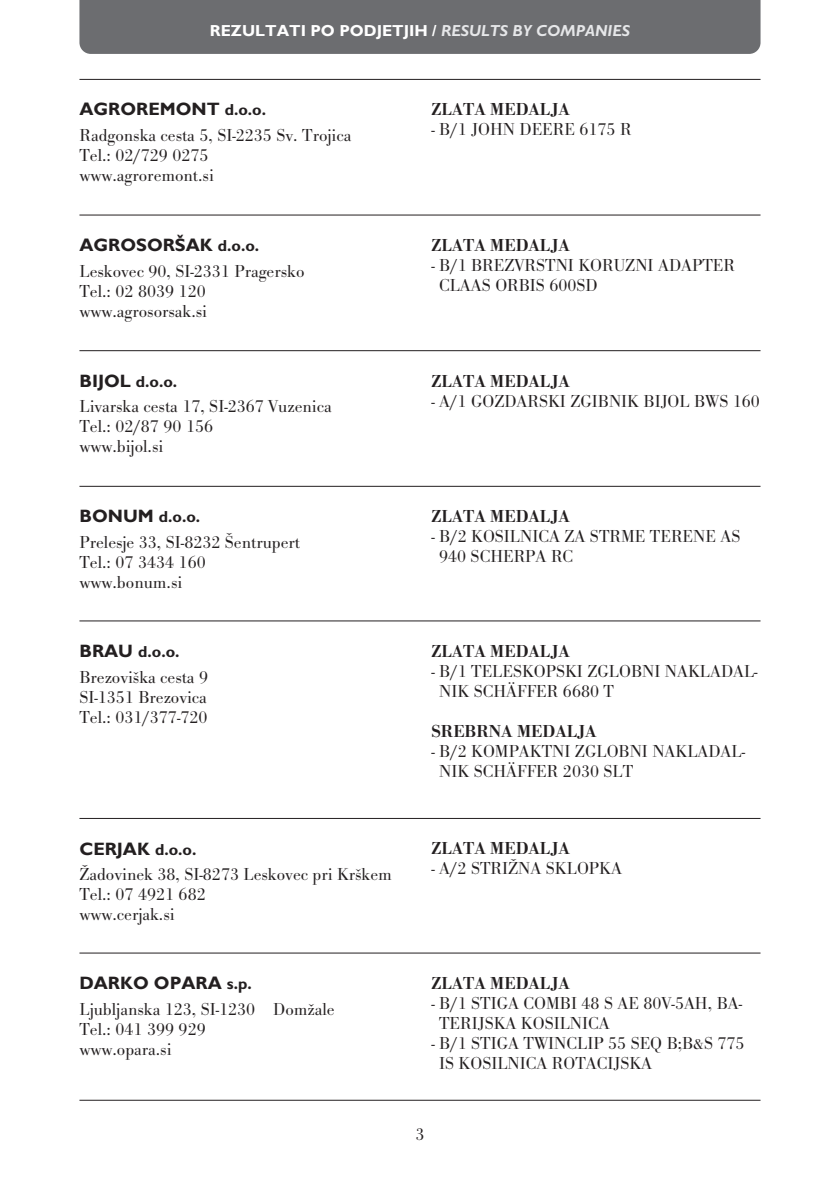
<style>
.page{position:relative;width:840px;height:1191px;background:#fff}
.page>*{position:absolute;margin:0;border:0;box-sizing:border-box;transform-origin:0 0}
.t1{font:18px/20px "Bodoni Ant TEE Ligh";color:#231f20}
.t2{font:600 18px "Bodoni Ant TEE";color:#231f20}
.t3{font:700 18px "Gill Sans";color:#231f20}
.t4{font:700 16px "Gill Sans";color:#fff}
.t5{font:700 16px "Gill Sans";color:#231f20}
.s1{font-style:italic;color:#e6e7e9}
.s2{font-size:16px}
.s3{font-size:18px}
</style>
<div class="page">
<div style="left:79px;top:0;width:681px;height:54px;background:#6c6d70"></div>
<hr style="left:79px;top:79px;width:681px;height:1px;background:#231f20">
<hr style="left:79px;top:215px;width:681px;height:1px;background:#231f20">
<hr style="left:79px;top:350px;width:681px;height:1px;background:#231f20">
<hr style="left:79px;top:486px;width:681px;height:1px;background:#231f20">
<hr style="left:79px;top:620px;width:681px;height:1px;background:#231f20">
<hr style="left:79px;top:818px;width:681px;height:1px;background:#231f20">
<hr style="left:79px;top:952px;width:681px;height:1px;background:#231f20">
<hr style="left:79px;top:1099px;width:681px;height:1px;background:#231f20">
<p class="t4" style="left:210px;top:22px;width:421px">REZULTATI PO PODJETJIH / <span class="s1">RESULTS BY COMPANIES</span></p>
<p class="t3" style="left:79px;top:99px;width:188px">AGROREMONT <span class="s2">d.o.o.</span></p>
<p class="t1" style="left:79px;top:125px;width:273px">Radgonska cesta 5, SI-2235 Sv. Trojica<br>Tel.: 02/729 0275<br>www.agroremont.si</p>
<p class="t3" style="left:79px;top:234px;width:181px">AGROSORŠAK <span class="s2">d.o.o.</span></p>
<p class="t1" style="left:79px;top:260px;width:226px">Leskovec 90, SI-2331 Pragersko<br>Tel.: 02 8039 120 www.agrosorsak.si</p>
<p class="t5" style="left:79px;top:372px;width:99px"><span class="s3">BIJOL</span> d.o.o.</p>
<p class="t1" style="left:79px;top:396px;width:253px">Livarska cesta 17, SI-2367 Vuzenica<br>Tel.: 02/87 90 156<br>www.bijol.si</p>
<p class="t5" style="left:79px;top:507px;width:122px"><span class="s3">BONUM</span> d.o.o.</p>
<p class="t1" style="left:79px;top:532px;width:222px">Prelesje 33, SI-8232 Šentrupert<br>Tel.: 07 3434 160 www.bonum.si</p>
<p class="t5" style="left:79px;top:642px;width:101px"><span class="s3">BRAU</span> d.o.o.</p>
<p class="t1" style="left:79px;top:666px;width:130px;text-align:justify">Brezoviška cesta 9<br>SI-1351 Brezovica Tel.: 031/377-720</p>
<p class="t2" style="left:431px;top:99px;width:140px">ZLATA MEDALJA</p>
<p class="t1" style="left:431px;top:119px;width:202px">- B/1 JOHN DEERE 6175 R</p>
<p class="t2" style="left:431px;top:234px;width:140px">ZLATA MEDALJA</p>
<p class="t1" style="left:439px;top:255px;width:297px;text-indent:-8px">- B/1 BREZVRSTNI KORUZNI ADAPTER<br>CLAAS ORBIS 600SD</p>
<p class="t2" style="left:431px;top:370px;width:140px">ZLATA MEDALJA</p>
<p class="t1" style="left:431px;top:390px;width:330px">- A/1 GOZDARSKI ZGIBNIK BIJOL BWS 160</p>
<p class="t2" style="left:431px;top:505px;width:140px">ZLATA MEDALJA</p>
<p class="t1" style="left:439px;top:526px;width:303px;text-indent:-8px">- B/2 KOSILNICA ZA STRME TERENE AS<br>940 SCHERPA RC</p>
<p class="t2" style="left:431px;top:640px;width:140px">ZLATA MEDALJA</p>
<p class="t1" style="left:439px;top:660px;width:320px;text-indent:-8px">- B/1 TELESKOPSKI ZGLOBNI NAKLADAL-<br>NIK SCHÄFFER 6680 T</p>
<p class="t2" style="left:431px;top:720px;width:166px">SREBRNA MEDALJA</p>
<p class="t1" style="left:439px;top:740px;width:307px;text-indent:-8px">- B/2 KOMPAKTNI ZGLOBNI NAKLADAL-<br>NIK SCHÄFFER 2030 SLT</p>
<p class="t3" style="left:79px;top:837px;width:118px">CERJAK <span class="s2">d.o.o.</span></p>
<p class="t1" style="left:79px;top:864px;width:314px">Žadovinek 38, SI-8273 Leskovec pri Krškem<br>Tel.: 07 4921 682<br>www.cerjak.si</p>
<p class="t3" style="left:79px;top:972px;width:174px">DARKO OPARA <span class="s2">s.p.</span></p>
<p class="t1" style="left:79px;top:998px;width:256px">Ljubljanska 123, SI-1230 Domžale<br>Tel.: 041 399 929<br>www.opara.si</p>
<p class="t2" style="left:431px;top:837px;width:140px">ZLATA MEDALJA</p>
<p class="t1" style="left:431px;top:858px;width:192px">- A/2 STRIŽNA SKLOPKA</p>
<p class="t2" style="left:431px;top:972px;width:140px">ZLATA MEDALJA</p>
<p class="t1" style="left:439px;top:992px;width:304px;text-indent:-8px">- B/1 STIGA COMBI 48 S AE 80V-5AH, BA-<br>TERIJSKA KOSILNICA</p>
<p class="t1" style="left:439px;top:1032px;width:307px;text-indent:-8px">- B/1 STIGA TWINCLIP 55 SEQ B;B&amp;S 775<br>IS KOSILNICA ROTACIJSKA</p>
<p class="t1" style="left:415px;top:1123px;width:10px">3</p>
</div>
